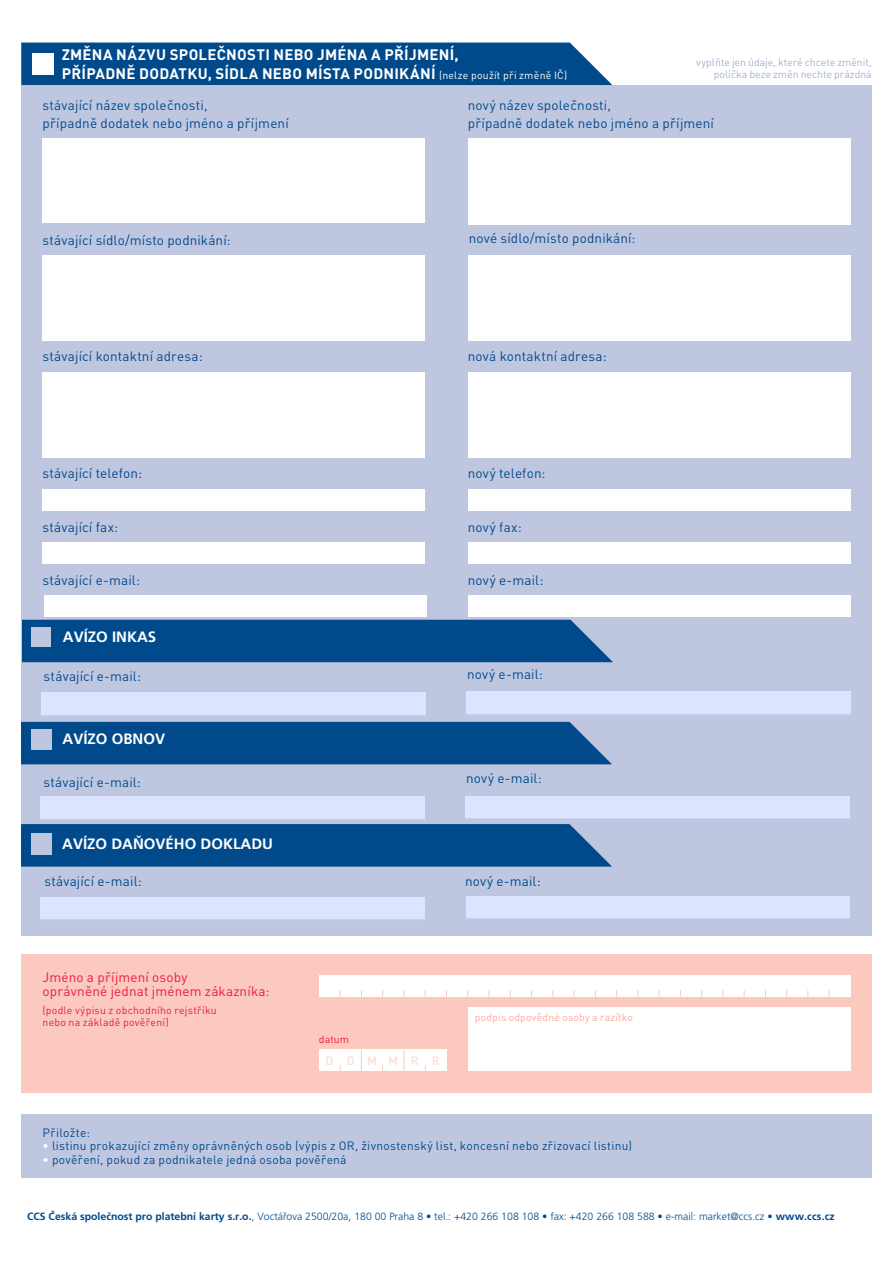
<style>
.page{position:relative;width:893px;height:1263px;background:#fff}
.page>*{position:absolute;margin:0;border:0;box-sizing:border-box;transform-origin:0 0}
.t1{font:700 15px/19.5px "DIN Pro";letter-spacing:.015em;color:#fff}
.t2{font:700 15px "Frutiger CE";color:#fff}
.t3{font:13.5px/18px "DIN Pro";letter-spacing:.01em;color:#004a8c}
.t4{font:13.5px/13.5px "DIN Pro";letter-spacing:.01em;color:#ed1a40}
.t5{font:12px "DIN Pro";letter-spacing:.02em;color:#004a8c}
.t6{font:500 12px "DIN Pro";letter-spacing:1.04em;color:#fdddd4}
.t7{font:300 10.5px "Frutiger CE";color:#004a8c}
.t8{font:10.5px/12.6px "DIN Pro";letter-spacing:-.005em;color:#a3b1d3;text-align:right}
.t9{font:10.5px/12px "DIN Pro";letter-spacing:.025em;color:#ed1a40}
.t10{font:10.5px "DIN Pro";letter-spacing:.015em;color:#f8aa9d}
.s1{font-weight:400;font-size:10.5px}
.s2{color:#fff}
.s3{font-weight:700}
</style>
<div class="page">
<div style="left:21px;top:85px;width:851px;height:850px;background:#bfc7e0"></div>
<div style="left:43px;top:138px;width:382px;height:85px;background:#fff"></div>
<div style="left:43px;top:255px;width:382px;height:85px;background:#fff"></div>
<div style="left:43px;top:372px;width:382px;height:85px;background:#fff"></div>
<div style="left:468px;top:138px;width:382px;height:86px;background:#fff"></div>
<div style="left:468px;top:255px;width:382px;height:85px;background:#fff"></div>
<div style="left:468px;top:372px;width:382px;height:85px;background:#fff"></div>
<div style="left:43px;top:489px;width:382px;height:21px;background:#fff"></div>
<div style="left:43px;top:542px;width:382px;height:21px;background:#fff"></div>
<div style="left:44px;top:595px;width:383px;height:22px;background:#fff"></div>
<div style="left:468px;top:489px;width:382px;height:21px;background:#fff"></div>
<div style="left:468px;top:542px;width:382px;height:21px;background:#fff"></div>
<div style="left:21px;top:43px;width:591px;height:42px;background:#004a8c"></div>
<div style="left:21px;top:954px;width:851px;height:138px;background:#fbc9be"></div>
<div style="left:319px;top:975px;width:531px;height:22px;background:#fff"></div>
<div style="left:468px;top:1007px;width:382px;height:64px;background:#fff"></div>
<div style="left:319px;top:1050px;width:127px;height:21px;background:#fff"></div>
<svg style="left:361px;top:1050px;width:1px;height:21px"></svg>
<svg style="left:404px;top:1050px;width:1px;height:21px"></svg>
<div style="left:21px;top:1113px;width:851px;height:64px;background:#bfc7e0"></div>
<div style="left:22px;top:620px;width:591px;height:42px;background:#004a8c"></div>
<div style="left:32px;top:53px;width:21px;height:21px;background:#fff"></div>
<div style="left:468px;top:595px;width:382px;height:22px;background:#fff"></div>
<div style="left:21px;top:722px;width:591px;height:42px;background:#004a8c"></div>
<div style="left:42px;top:693px;width:384px;height:23px;background:#dde4ff"></div>
<div style="left:466px;top:692px;width:385px;height:23px;background:#dde4ff"></div>
<div style="left:31px;top:627px;width:20px;height:20px;background:#bfc7e0"></div>
<div style="left:31px;top:730px;width:21px;height:20px;background:#bfc7e0"></div>
<div style="left:41px;top:797px;width:384px;height:23px;background:#dde4ff"></div>
<div style="left:465px;top:796px;width:385px;height:23px;background:#dde4ff"></div>
<svg style="left:21px;top:824px;width:591px;height:43px;background:#094f8f"></svg>
<div style="left:466px;top:896px;width:384px;height:23px;background:#dde4ff"></div>
<div style="left:41px;top:897px;width:384px;height:23px;background:#dde4ff"></div>
<div style="left:31px;top:833px;width:20px;height:21px;background:#bfc7e0"></div>
<p class="t1" style="left:62px;top:44px;width:507px">ZMĚNA NÁZVU SPOLEČNOSTI NEBO JMÉNA A PŘÍJMENÍ,<br>PŘÍPADNĚ DODATKU, SÍDLA NEBO MÍSTA PODNIKÁNÍ <span class="s1">(nelze použít při změně IČ)</span></p>
<p class="t3" style="left:43px;top:95px;width:248px">stávající název společnosti,<br>případně dodatek nebo jméno a příjmení</p>
<p class="t8" style="left:696px;top:55px;width:177px">vyplňte jen údaje, které chcete změnit, políčka beze změn nechte prázdná</p>
<p class="t3" style="left:468px;top:95px;width:248px">nový název společnosti,<br>případně dodatek nebo jméno a příjmení</p>
<p class="t3" style="left:43px;top:230px;width:190px">stávající sídlo/místo podnikání:</p>
<p class="t3" style="left:469px;top:228px;width:168px">nové sídlo/místo podnikání:</p>
<p class="t3" style="left:43px;top:347px;width:162px">stávající kontaktní adresa:</p>
<p class="t3" style="left:468px;top:347px;width:140px">nová kontaktní adresa:</p>
<p class="t3" style="left:43px;top:464px;width:101px">stávající telefon:</p>
<p class="t3" style="left:468px;top:464px;width:79px">nový telefon:</p>
<p class="t3" style="left:43px;top:517px;width:77px">stávající fax:</p>
<p class="t3" style="left:468px;top:517px;width:55px">nový fax:</p>
<p class="t3" style="left:43px;top:570px;width:99px">stávající e-mail:</p>
<p class="t3" style="left:468px;top:570px;width:77px">nový e-mail:</p>
<p class="t2" style="left:63px;top:628px;width:95px">AVÍZO INKAS</p>
<p class="t3" style="left:44px;top:666px;width:99px">stávající e-mail:</p>
<p class="t3" style="left:467px;top:664px;width:77px">nový e-mail:</p>
<p class="t2" style="left:63px;top:730px;width:104px">AVÍZO OBNOV</p>
<p class="t3" style="left:44px;top:772px;width:99px">stávající e-mail:</p>
<p class="t2" style="left:62px;top:834px;width:212px">AVÍZO DAŇOVÉHO DOKLADU</p>
<p class="t3" style="left:44px;top:872px;width:99px">stávající e-mail:</p>
<p class="t4" style="left:43px;top:970px;width:229px">Jméno a příjmení osoby<br>oprávněné jednat jménem zákazníka:</p>
<p class="t9" style="left:43px;top:1004px;width:176px">(podle výpisu z obchodního rejstříku nebo na základě pověření)</p>
<p class="t3" style="left:466px;top:769px;width:77px">nový e-mail:</p>
<p class="t3" style="left:465px;top:872px;width:77px">nový e-mail:</p>
<p class="t9" style="left:319px;top:1033px;width:32px">datum</p>
<p class="t6" style="left:326px;top:1052px;width:116px">DDMMRR</p>
<p class="t10" style="left:475px;top:1010px;width:160px">podpis odpovědné osoby a razítko</p>
<p class="t5" style="left:43px;top:1124px;width:49px">Přiložte:</p>
<p class="t5" style="left:43px;top:1137px;width:591px"><span class="s2">•</span> listinu prokazující změny oprávněných osob (výpis z OR, živnostenský list, koncesní nebo zřizovací listinu)</p>
<p class="t5" style="left:43px;top:1151px;width:306px"><span class="s2">•</span> pověření, pokud za podnikatele jedná osoba pověřená</p>
<p class="t7" style="left:27px;top:1210px;width:809px"><span class="s3">CCS Česká společnost pro platební karty s.r.o.</span>, Voctářova 2500/20a, 180 00 Praha 8 • tel.: +420 266 108 108 • fax: +420 266 108 588 • e-mail: market@ccs.cz • <span class="s3">www.ccs.cz</span></p>
</div>
